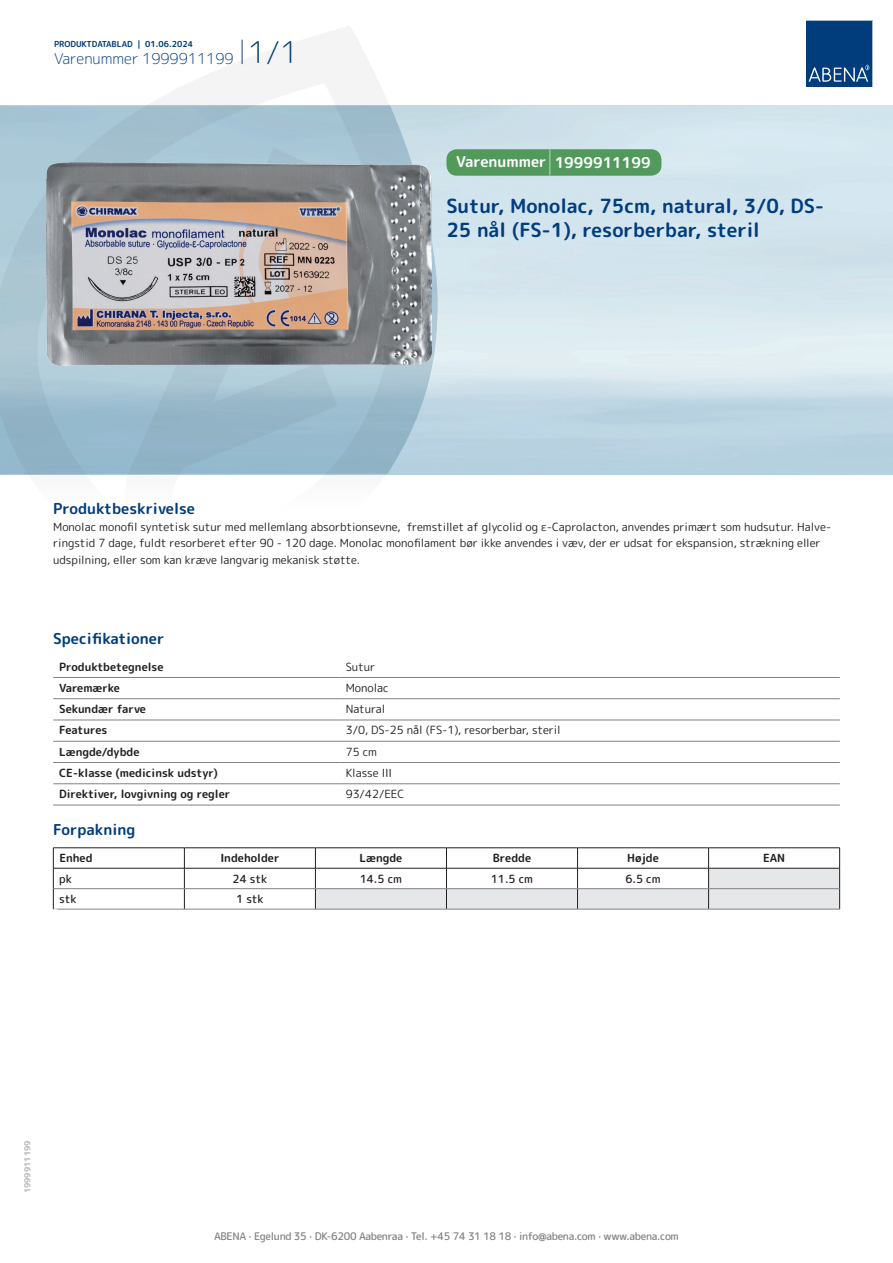
<style>
.page{position:relative;width:893px;height:1263px;background:#fff}
.page>*{position:absolute;margin:0;border:0;box-sizing:border-box;transform-origin:0 0}
.t1{font:700 19.5px/24px "Rounded Mplus 1 c";color:#013d7d}
.t2{font:700 15px "Rounded Mplus 1 c";color:#013d7d}
.t3{font:300 15px "Rounded Mplus 1 c";color:#013d7d}
.t4{font:700 15px "Rounded Mplus 1 c";color:#fff}
.t5{font:11.25px/16.5px "Rounded Mplus 1 c";color:#231f20}
.t6{font:700 11.25px "Rounded Mplus 1 c";color:#231f20}
.t7{font:500 11.25px "Rounded Mplus 1 c";color:#231f20}
.t8{font:500 10.5px "Rounded Mplus 1 c";letter-spacing:-.03em;color:#808285}
.t9{font:700 10.5px "Rounded Mplus 1 c";color:#fff}
.t10{font:700 8.25px "Rounded Mplus 1 c";color:#013d7d}
.t11{font:700 8.25px "Rounded Mplus 1 c";color:#b2b3b7}
.s1{font-size:30px}
.s2{font-size:25.5px}
</style>
<div class="page">
<svg style="left:0;top:26px;width:439px;height:449px"></svg>
<svg style="left:0;top:106px;width:438px;height:368px;background:#a2c1d1"></svg>
<svg style="left:242px;top:40px;width:1px;height:24px"></svg>
<svg style="left:806px;top:20px;width:67px;height:67px;background:#144b86"></svg>
<img style="left:47px;top:163px;width:384px;height:203px">
<hr style="left:53px;top:677px;width:287px;height:1px;background:#808285">
<hr style="left:340px;top:677px;width:500px;height:1px;background:#808285">
<hr style="left:53px;top:698px;width:287px;height:1px;background:#808285">
<hr style="left:340px;top:698px;width:500px;height:1px;background:#808285">
<hr style="left:53px;top:720px;width:287px;height:1px;background:#808285">
<hr style="left:340px;top:720px;width:500px;height:1px;background:#808285">
<hr style="left:53px;top:741px;width:287px;height:1px;background:#808285">
<hr style="left:340px;top:741px;width:500px;height:1px;background:#808285">
<hr style="left:53px;top:762px;width:287px;height:1px;background:#808285">
<hr style="left:340px;top:762px;width:500px;height:1px;background:#808285">
<hr style="left:53px;top:783px;width:287px;height:1px;background:#808285">
<hr style="left:340px;top:783px;width:500px;height:1px;background:#808285">
<hr style="left:53px;top:805px;width:287px;height:1px;background:#808285">
<hr style="left:340px;top:805px;width:500px;height:1px;background:#808285">
<hr style="left:53px;top:847px;width:131px;height:1px;background:#231f20">
<hr style="left:184px;top:847px;width:131px;height:1px;background:#231f20">
<hr style="left:315px;top:847px;width:131px;height:1px;background:#231f20">
<hr style="left:446px;top:847px;width:131px;height:1px;background:#231f20">
<hr style="left:577px;top:847px;width:132px;height:1px;background:#231f20">
<hr style="left:709px;top:847px;width:131px;height:1px;background:#231f20">
<hr style="left:53px;top:868px;width:131px;height:1px;background:#231f20">
<hr style="left:184px;top:868px;width:131px;height:1px;background:#231f20">
<svg style="left:53px;top:848px;width:1px;height:61px"></svg>
<svg style="left:184px;top:848px;width:1px;height:61px"></svg>
<svg style="left:315px;top:848px;width:525px;height:61px"></svg>
<hr style="left:54px;top:888px;width:130px;height:1px;background:#808285">
<hr style="left:184px;top:888px;width:131px;height:1px;background:#808285">
<hr style="left:315px;top:888px;width:131px;height:1px;background:#808285">
<hr style="left:446px;top:888px;width:131px;height:1px;background:#808285">
<hr style="left:577px;top:888px;width:132px;height:1px;background:#808285">
<hr style="left:709px;top:888px;width:130px;height:1px;background:#808285">
<hr style="left:53px;top:909px;width:131px;height:1px;background:#808285">
<hr style="left:184px;top:909px;width:131px;height:1px;background:#808285">
<hr style="left:315px;top:909px;width:131px;height:1px;background:#808285">
<hr style="left:446px;top:909px;width:131px;height:1px;background:#808285">
<hr style="left:577px;top:909px;width:132px;height:1px;background:#808285">
<hr style="left:709px;top:909px;width:131px;height:1px;background:#808285">
<div style="left:446px;top:149px;width:215px;height:27px;background:#52995c;border-radius:10px"></div>
<p class="t10" style="left:54px;top:38px;width:141px">PRODUKTDATABLAD | 01.06.2024</p>
<h2 class="t3" style="left:54px;top:48px;width:246px">Varenummer 1999911199 <span class="s1">1/1</span></h2>
<h2 class="t4" style="left:456px;top:152px;width:196px">Varenummer <span class="s2">|</span> 1999911199</h2>
<h1 class="t1" style="left:446px;top:194px;width:379px">Sutur, Monolac, 75cm, natural, 3/0, DS-<br>25 nål (FS-1), resorberbar, steril</h1>
<h2 class="t2" style="left:53px;top:498px;width:143px">Produktbeskrivelse</h2>
<p class="t5" style="left:53px;top:518px;width:780px">Monolac monofil syntetisk sutur med mellemlang absorbtionsevne, fremstillet af glycolid og ε-Caprolacton, anvendes primært som hudsutur. Halve&shy;ringstid 7 dage, fuldt resorberet efter 90 - 120 dage. Monolac monofilament bør ikke anvendes i væv, der er udsat for ekspansion, strækning eller udspilning, eller som kan kræve langvarig mekanisk støtte.</p>
<h2 class="t2" style="left:53px;top:628px;width:113px">Specifikationer</h2>
<p class="t6" style="left:59px;top:658px;width:106px">Produktbetegnelse</p>
<p class="t5" style="left:346px;top:658px;width:31px">Sutur</p>
<p class="t6" style="left:59px;top:680px;width:62px">Varemærke</p>
<p class="t5" style="left:346px;top:679px;width:45px">Monolac</p>
<p class="t6" style="left:59px;top:701px;width:88px">Sekundær farve</p>
<p class="t5" style="left:346px;top:701px;width:41px">Natural</p>
<p class="t6" style="left:59px;top:722px;width:50px">Features</p>
<p class="t5" style="left:346px;top:722px;width:216px">3/0, DS-25 nål (FS-1), resorberbar, steril</p>
<p class="t6" style="left:59px;top:744px;width:82px">Længde/dybde</p>
<p class="t5" style="left:346px;top:743px;width:33px">75 cm</p>
<p class="t6" style="left:59px;top:765px;width:160px">CE-klasse (medicinsk udstyr)</p>
<p class="t5" style="left:346px;top:765px;width:48px">Klasse III</p>
<p class="t6" style="left:59px;top:786px;width:173px">Direktiver, lovgivning og regler</p>
<p class="t5" style="left:346px;top:786px;width:60px">93/42/EEC</p>
<h2 class="t2" style="left:53px;top:819px;width:84px">Forpakning</h2>
<p class="t6" style="left:59px;top:850px;width:35px">Enhed</p>
<p class="t6" style="left:220px;top:850px;width:61px">Indeholder</p>
<p class="t6" style="left:359px;top:850px;width:44px">Længde</p>
<p class="t6" style="left:493px;top:850px;width:40px">Bredde</p>
<p class="t6" style="left:627px;top:850px;width:33px">Højde</p>
<p class="t6" style="left:763px;top:850px;width:24px">EAN</p>
<p class="t7" style="left:59px;top:870px;width:14px">pk</p>
<p class="t7" style="left:233px;top:870px;width:36px">24 stk</p>
<p class="t7" style="left:360px;top:870px;width:44px">14.5 cm</p>
<p class="t7" style="left:491px;top:870px;width:44px">11.5 cm</p>
<p class="t7" style="left:625px;top:870px;width:37px">6.5 cm</p>
<p class="t7" style="left:59px;top:891px;width:19px">stk</p>
<p class="t7" style="left:236px;top:891px;width:29px">1 stk</p>
<p class="t9" style="left:53px;top:904px;width:7px">*</p>
<p class="t11" style="left:22px;top:1193px;width:54px;rotate:-90deg">1999911199</p>
<p class="t8" style="left:214px;top:1229px;width:466px">ABENA · Egelund 35 · DK-6200 Aabenraa · Tel. +45 74 31 18 18 · info@abena.com · www.abena.com</p>
</div>
